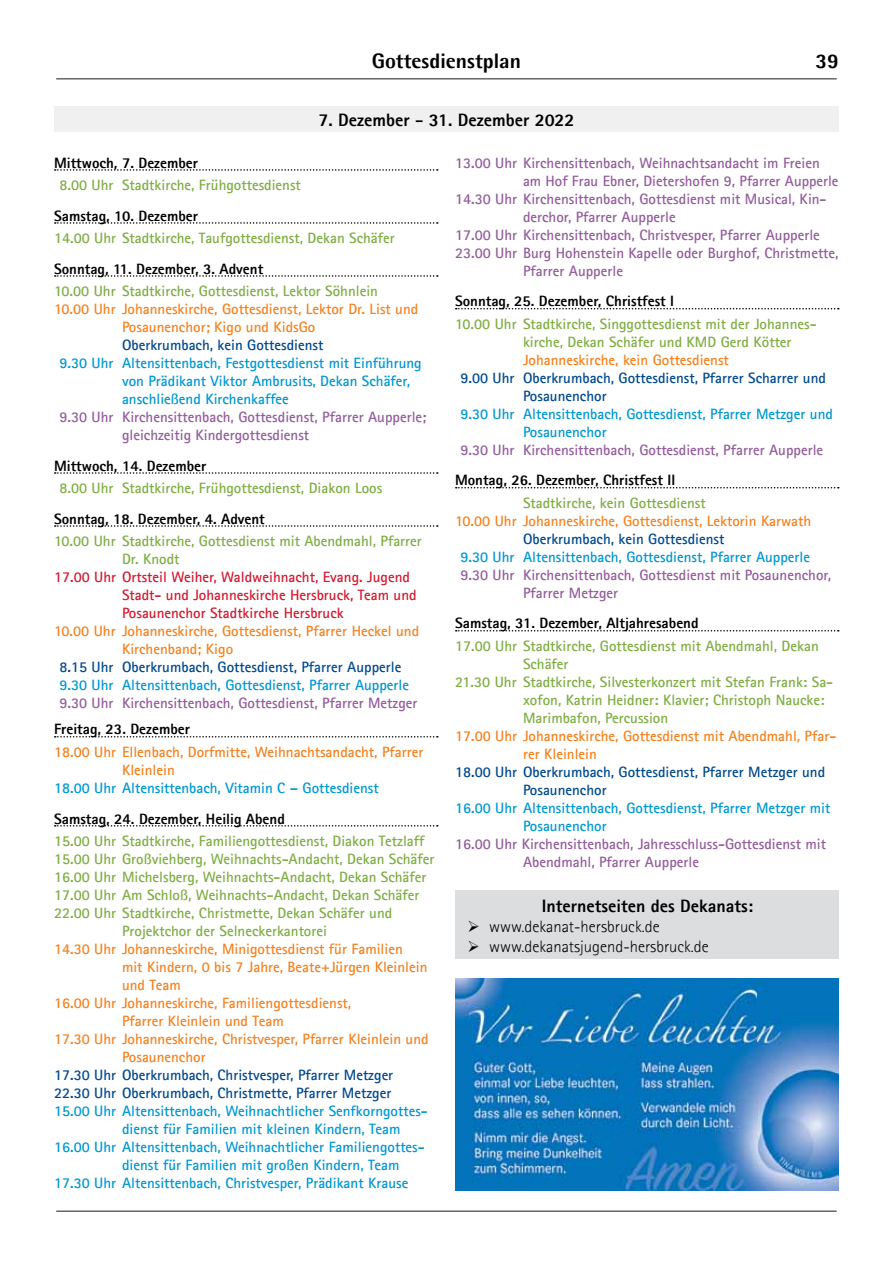
<style>
.page{position:relative;width:893px;height:1263px;background:#fff}
.page>*{position:absolute;margin:0;border:0;box-sizing:border-box;transform-origin:0 0}
.t1{font:800 21px "Agfa Rotis Semisans";color:#000}
.t2{font:800 18px "Agfa Rotis Sans Serif";color:#000}
.t3{font:300 16.5px "Agfa Rotis Sans Serif";color:#000}
.t4{font:700 15px/18px "Agfa Rotis Sans Serif";color:#7fae43}
.t5{font:700 15px/18px "Agfa Rotis Sans Serif";color:#0098d3}
.t6{font:700 15px/18px "Agfa Rotis Sans Serif";color:#945c9d}
.t7{font:700 15px/18px "Agfa Rotis Sans Serif";color:#f58220}
.t8{font:700 15px/18px "Agfa Rotis Sans Serif";color:#00498e}
.t9{font:800 15px "Agfa Rotis Sans Serif";color:#000}
.t10{font:700 15px/18px "Agfa Rotis Sans Serif";color:#d31b32}
</style>
<div class="page">
<hr style="left:56px;top:1210px;width:781px;height:2px;background:#000">
<hr style="left:56px;top:78px;width:781px;height:2px;background:#000">
<img style="left:455px;top:978px;width:384px;height:213px">
<svg style="left:55px;top:169px;width:383px;height:2px"></svg>
<svg style="left:55px;top:222px;width:383px;height:2px"></svg>
<svg style="left:55px;top:275px;width:383px;height:2px"></svg>
<svg style="left:55px;top:472px;width:383px;height:2px"></svg>
<svg style="left:55px;top:525px;width:383px;height:2px"></svg>
<svg style="left:55px;top:736px;width:383px;height:1px"></svg>
<svg style="left:55px;top:825px;width:383px;height:1px"></svg>
<svg style="left:456px;top:308px;width:383px;height:1px"></svg>
<svg style="left:456px;top:487px;width:383px;height:1px"></svg>
<svg style="left:456px;top:630px;width:383px;height:1px"></svg>
<div style="left:54px;top:106px;width:785px;height:26px;background:#f0f0f1"></div>
<div style="left:455px;top:890px;width:384px;height:69px;background:#dcddde"></div>
<h1 class="t1" style="left:372px;top:48px;width:151px">Gottesdienstplan</h1>
<h1 class="t1" style="left:815px;top:48px;width:25px">39</h1>
<p class="t2" style="left:318px;top:109px;width:258px">7. Dezember - 31. Dezember 2022</p>
<p class="t9" style="left:54px;top:153px;width:146px">Mittwoch, 7. Dezember</p>
<p class="t4" style="left:59px;top:176px;width:243px">8.00 Uhr Stadtkirche, Frühgottesdienst</p>
<p class="t9" style="left:54px;top:206px;width:146px">Samstag, 10. Dezember</p>
<p class="t4" style="left:54px;top:229px;width:342px">14.00 Uhr Stadtkirche, Taufgottesdienst, Dekan Schäfer</p>
<p class="t9" style="left:54px;top:259px;width:211px">Sonntag, 11. Dezember, 3. Advent</p>
<p class="t4" style="left:54px;top:282px;width:326px">10.00 Uhr Stadtkirche, Gottesdienst, Lektor Söhnlein</p>
<p class="t7" style="left:122px;top:300px;width:298px;text-indent:-68px">10.00 Uhr Johanneskirche, Gottesdienst, Lektor Dr. List und<br>Posaunenchor; Kigo und KidsGo</p>
<p class="t8" style="left:122px;top:336px;width:203px">Oberkrumbach, kein Gottesdienst</p>
<p class="t5" style="left:122px;top:354px;width:301px;text-indent:-63px">9.30 Uhr Altensittenbach, Festgottesdienst mit Einführung von Prädikant Viktor Ambrusits, Dekan Schäfer, anschließend Kirchenkaffee</p>
<p class="t6" style="left:122px;top:408px;width:306px;text-indent:-63px">9.30 Uhr Kirchensittenbach, Gottesdienst, Pfarrer Aupperle; gleichzeitig Kindergottesdienst</p>
<p class="t9" style="left:54px;top:456px;width:154px">Mittwoch, 14. Dezember</p>
<p class="t4" style="left:59px;top:479px;width:324px">8.00 Uhr Stadtkirche, Frühgottesdienst, Diakon Loos</p>
<p class="t9" style="left:54px;top:509px;width:212px">Sonntag, 18. Dezember, 4. Advent</p>
<p class="t4" style="left:122px;top:532px;width:301px;text-indent:-68px">10.00 Uhr Stadtkirche, Gottesdienst mit Abendmahl, Pfarrer<br>Dr. Knodt</p>
<p class="t10" style="left:122px;top:568px;width:296px;text-indent:-68px">17.00 Uhr Ortsteil Weiher, Waldweihnacht, Evang. Jugend<br>Stadt- und Johanneskirche Hersbruck, Team und<br>Posaunenchor Stadtkirche Hersbruck</p>
<p class="t7" style="left:122px;top:622px;width:299px;text-indent:-68px">10.00 Uhr Johanneskirche, Gottesdienst, Pfarrer Heckel und<br>Kirchenband; Kigo</p>
<p class="t8" style="left:59px;top:658px;width:344px">8.15 Uhr Oberkrumbach, Gottesdienst, Pfarrer Aupperle</p>
<p class="t5" style="left:59px;top:676px;width:351px">9.30 Uhr Altensittenbach, Gottesdienst, Pfarrer Aupperle</p>
<p class="t6" style="left:59px;top:694px;width:360px">9.30 Uhr Kirchensittenbach, Gottesdienst, Pfarrer Metzger</p>
<p class="t9" style="left:54px;top:720px;width:138px">Freitag, 23. Dezember</p>
<p class="t7" style="left:122px;top:742px;width:303px;text-indent:-68px">18.00 Uhr Ellenbach, Dorfmitte, Weihnachtsandacht, Pfarrer<br>Kleinlein</p>
<p class="t5" style="left:54px;top:778px;width:326px">18.00 Uhr Altensittenbach, Vitamin C – Gottesdienst</p>
<p class="t9" style="left:54px;top:809px;width:232px">Samstag, 24. Dezember, Heilig Abend</p>
<p class="t4" style="left:54px;top:831px;width:372px">15.00 Uhr Stadtkirche, Familiengottesdienst, Diakon Tetzlaff</p>
<p class="t4" style="left:54px;top:849px;width:382px">15.00 Uhr Großviehberg, Weihnachts-Andacht, Dekan Schäfer</p>
<p class="t4" style="left:54px;top:867px;width:374px">16.00 Uhr Michelsberg, Weihnachts-Andacht, Dekan Schäfer</p>
<p class="t4" style="left:54px;top:885px;width:367px">17.00 Uhr Am Schloß, Weihnachts-Andacht, Dekan Schäfer</p>
<p class="t4" style="left:54px;top:903px;width:340px">22.00 Uhr Stadtkirche, Christmette, Dekan Schäfer und</p>
<p class="t4" style="left:122px;top:921px;width:206px">Projektchor der Selneckerkantorei</p>
<p class="t7" style="left:54px;top:939px;width:350px">14.30 Uhr Johanneskirche, Minigottesdienst für Familien</p>
<p class="t7" style="left:122px;top:957px;width:307px">mit Kindern, 0 bis 7 Jahre, Beate+Jürgen Kleinlein</p>
<p class="t7" style="left:122px;top:975px;width:60px">und Team</p>
<p class="t7" style="left:54px;top:993px;width:299px">16.00 Uhr Johanneskirche, Familiengottesdienst,</p>
<p class="t7" style="left:122px;top:1011px;width:163px">Pfarrer Kleinlein und Team</p>
<p class="t7" style="left:54px;top:1029px;width:376px">17.30 Uhr Johanneskirche, Christvesper, Pfarrer Kleinlein und</p>
<p class="t7" style="left:122px;top:1047px;width:85px">Posaunenchor</p>
<p class="t8" style="left:54px;top:1065px;width:341px">17.30 Uhr Oberkrumbach, Christvesper, Pfarrer Metzger<br>22.30 Uhr Oberkrumbach, Christmette, Pfarrer Metzger</p>
<p class="t5" style="left:54px;top:1101px;width:375px">15.00 Uhr Altensittenbach, Weihnachtlicher Senfkorngottes-</p>
<p class="t5" style="left:122px;top:1119px;width:280px">dienst für Familien mit kleinen Kindern, Team</p>
<p class="t5" style="left:54px;top:1137px;width:372px">16.00 Uhr Altensittenbach, Weihnachtlicher Familiengottes-</p>
<p class="t5" style="left:122px;top:1155px;width:279px">dienst für Familien mit großen Kindern, Team</p>
<p class="t5" style="left:54px;top:1173px;width:356px">17.30 Uhr Altensittenbach, Christvesper, Prädikant Krause</p>
<p class="t6" style="left:455px;top:153px;width:366px">13.00 Uhr Kirchensittenbach, Weihnachtsandacht im Freien</p>
<p class="t6" style="left:523px;top:171px;width:317px">am Hof Frau Ebner, Dietershofen 9, Pfarrer Aupperle</p>
<p class="t6" style="left:455px;top:189px;width:373px">14.30 Uhr Kirchensittenbach, Gottesdienst mit Musical, Kin-</p>
<p class="t6" style="left:523px;top:207px;width:154px">derchor, Pfarrer Aupperle</p>
<p class="t6" style="left:455px;top:225px;width:366px">17.00 Uhr Kirchensittenbach, Christvesper, Pfarrer Aupperle</p>
<p class="t6" style="left:455px;top:243px;width:385px">23.00 Uhr Burg Hohenstein Kapelle oder Burghof, Christmette,</p>
<p class="t6" style="left:523px;top:261px;width:101px">Pfarrer Aupperle</p>
<p class="t9" style="left:455px;top:292px;width:221px">Sonntag, 25. Dezember, Christfest I</p>
<p class="t4" style="left:523px;top:314px;width:295px;text-indent:-68px">10.00 Uhr Stadtkirche, Singgottesdienst mit der Johannes&shy;kirche, Dekan Schäfer und KMD Gerd Kötter</p>
<p class="t7" style="left:523px;top:350px;width:207px">Johanneskirche, kein Gottesdienst</p>
<p class="t8" style="left:523px;top:368px;width:304px;text-indent:-63px">9.00 Uhr Oberkrumbach, Gottesdienst, Pfarrer Scharrer und<br>Posaunenchor</p>
<p class="t5" style="left:523px;top:404px;width:311px;text-indent:-63px">9.30 Uhr Altensittenbach, Gottesdienst, Pfarrer Metzger und<br>Posaunenchor</p>
<p class="t6" style="left:460px;top:440px;width:364px">9.30 Uhr Kirchensittenbach, Gottesdienst, Pfarrer Aupperle</p>
<p class="t9" style="left:455px;top:471px;width:222px">Montag, 26. Dezember, Christfest II</p>
<p class="t4" style="left:523px;top:493px;width:184px">Stadtkirche, kein Gottesdienst</p>
<p class="t7" style="left:455px;top:511px;width:358px">10.00 Uhr Johanneskirche, Gottesdienst, Lektorin Karwath</p>
<p class="t8" style="left:523px;top:529px;width:203px">Oberkrumbach, kein Gottesdienst</p>
<p class="t5" style="left:460px;top:547px;width:351px">9.30 Uhr Altensittenbach, Gottesdienst, Pfarrer Aupperle</p>
<p class="t6" style="left:523px;top:565px;width:309px;text-indent:-63px">9.30 Uhr Kirchensittenbach, Gottesdienst mit Posaunenchor,<br>Pfarrer Metzger</p>
<p class="t9" style="left:455px;top:614px;width:245px">Samstag, 31. Dezember, Altjahresabend</p>
<p class="t4" style="left:455px;top:636px;width:365px">17.00 Uhr Stadtkirche, Gottesdienst mit Abendmahl, Dekan</p>
<p class="t4" style="left:523px;top:654px;width:47px">Schäfer</p>
<p class="t4" style="left:455px;top:672px;width:380px">21.30 Uhr Stadtkirche, Silvesterkonzert mit Stefan Frank: Sa-</p>
<p class="t4" style="left:523px;top:690px;width:303px">xofon, Katrin Heidner: Klavier; Christoph Naucke:</p>
<p class="t4" style="left:523px;top:708px;width:147px">Marimbafon, Percussion</p>
<p class="t7" style="left:523px;top:726px;width:315px;text-indent:-68px">17.00 Uhr Johanneskirche, Gottesdienst mit Abendmahl, Pfar&shy;rer Kleinlein</p>
<p class="t8" style="left:523px;top:762px;width:304px;text-indent:-68px">18.00 Uhr Oberkrumbach, Gottesdienst, Pfarrer Metzger und<br>Posaunenchor</p>
<p class="t5" style="left:523px;top:798px;width:309px;text-indent:-68px">16.00 Uhr Altensittenbach, Gottesdienst, Pfarrer Metzger mit<br>Posaunenchor</p>
<p class="t6" style="left:523px;top:834px;width:305px;text-indent:-68px">16.00 Uhr Kirchensittenbach, Jahresschluss-Gottesdienst mit<br>Abendmahl, Pfarrer Aupperle</p>
<p class="t2" style="left:542px;top:894px;width:213px">Internetseiten des Dekanats:</p>
<p class="t3" style="left:467px;top:917px;width:194px">➢ www.dekanat-hersbruck.de</p>
<p class="t3" style="left:467px;top:937px;width:243px">➢ www.dekanatsjugend-hersbruck.de</p>
</div>
